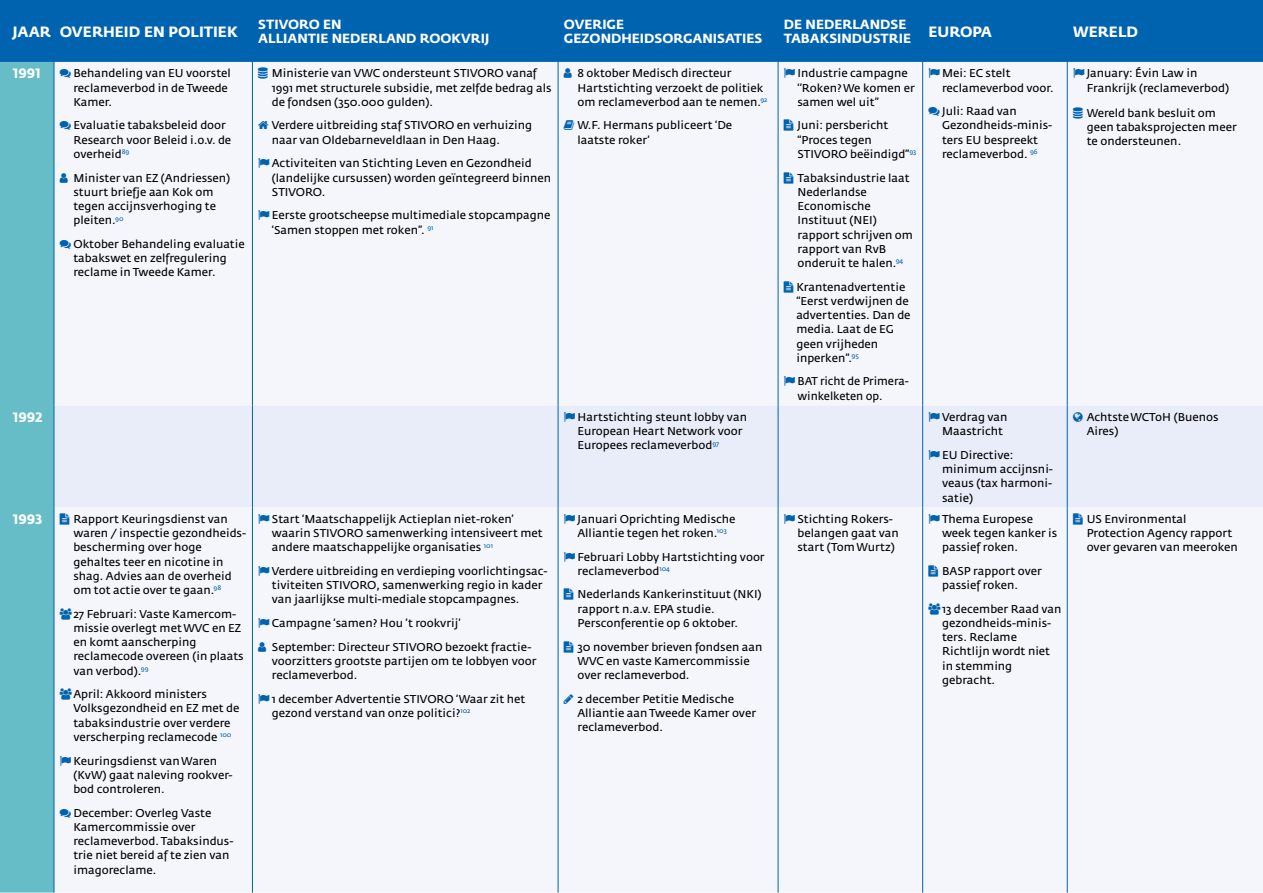
<style>
.page{position:relative;width:1263px;height:893px;background:#fff}
.page>*{position:absolute;margin:0;border:0;box-sizing:border-box;transform-origin:0 0}
.t1{font:700 14.85px "KWF Fedra Sans";color:#fff}
.t2{font:13.5px "KWF Fedra Sans Bold SC";color:#fff}
.t3{font:700 13.2px/14.9px "KWF Fedra Sans";color:#fff}
.t4{font:11.25px/14.2px "KWF Fedra Sans";color:#000}
.s1{font-family:"KWF Fedra Sans Bold SC";font-weight:400}
</style>
<div class="page">
<div style="left:0;top:0;width:1263px;height:62px;background:#0063af"></div>
<div style="left:75px;top:62px;width:1188px;height:831px;background:#f4f6fc"></div>
<div style="left:75px;top:405px;width:1188px;height:102px;background:#e9edf9"></div>
<hr style="left:54px;top:0;width:1px;height:62px;background:#0063af">
<hr style="left:252px;top:0;width:1px;height:62px;background:#0063af">
<hr style="left:558px;top:0;width:1px;height:62px;background:#0063af">
<hr style="left:778px;top:0;width:1px;height:62px;background:#0063af">
<hr style="left:922px;top:0;width:1px;height:62px;background:#0063af">
<hr style="left:1067px;top:0;width:1px;height:62px;background:#0063af">
<hr style="left:252px;top:62px;width:1px;height:343px;background:#0063af">
<hr style="left:252px;top:405px;width:1px;height:102px;background:#0063af">
<hr style="left:558px;top:62px;width:1px;height:343px;background:#0063af">
<hr style="left:778px;top:62px;width:1px;height:343px;background:#0063af">
<hr style="left:922px;top:62px;width:1px;height:343px;background:#0063af">
<hr style="left:558px;top:405px;width:1px;height:102px;background:#0063af">
<hr style="left:778px;top:405px;width:1px;height:102px;background:#0063af">
<hr style="left:922px;top:405px;width:1px;height:102px;background:#0063af">
<hr style="left:1067px;top:62px;width:1px;height:343px;background:#0063af">
<hr style="left:1067px;top:405px;width:1px;height:102px;background:#0063af">
<hr style="left:252px;top:507px;width:1px;height:386px;background:#0063af">
<hr style="left:558px;top:507px;width:1px;height:386px;background:#0063af">
<hr style="left:778px;top:507px;width:1px;height:386px;background:#0063af">
<hr style="left:922px;top:507px;width:1px;height:386px;background:#0063af">
<hr style="left:1067px;top:507px;width:1px;height:386px;background:#0063af">
<svg style="left:258px;top:68px;width:10px;height:11px"></svg>
<svg style="left:258px;top:121px;width:13px;height:9px"></svg>
<svg style="left:259px;top:158px;width:13px;height:10px"></svg>
<svg style="left:259px;top:210px;width:13px;height:10px"></svg>
<svg style="left:564px;top:68px;width:11px;height:10px"></svg>
<svg style="left:564px;top:120px;width:13px;height:10px"></svg>
<svg style="left:784px;top:68px;width:14px;height:10px"></svg>
<svg style="left:784px;top:120px;width:12px;height:11px"></svg>
<svg style="left:784px;top:172px;width:12px;height:11px"></svg>
<svg style="left:784px;top:281px;width:9px;height:11px"></svg>
<svg style="left:784px;top:376px;width:11px;height:10px"></svg>
<svg style="left:929px;top:68px;width:13px;height:10px"></svg>
<svg style="left:928px;top:107px;width:14px;height:9px"></svg>
<svg style="left:1073px;top:68px;width:14px;height:10px"></svg>
<svg style="left:1073px;top:107px;width:10px;height:11px"></svg>
<svg style="left:564px;top:412px;width:14px;height:10px"></svg>
<svg style="left:929px;top:412px;width:13px;height:10px"></svg>
<svg style="left:929px;top:450px;width:13px;height:10px"></svg>
<svg style="left:1073px;top:412px;width:12px;height:10px"></svg>
<svg style="left:0;top:62px;width:75px;height:831px"></svg>
<svg style="left:259px;top:514px;width:13px;height:10px"></svg>
<svg style="left:259px;top:566px;width:13px;height:10px"></svg>
<svg style="left:259px;top:618px;width:13px;height:10px"></svg>
<svg style="left:258px;top:641px;width:11px;height:10px"></svg>
<svg style="left:259px;top:694px;width:13px;height:9px"></svg>
<svg style="left:564px;top:514px;width:14px;height:10px"></svg>
<svg style="left:564px;top:552px;width:14px;height:10px"></svg>
<svg style="left:564px;top:589px;width:12px;height:11px"></svg>
<svg style="left:564px;top:641px;width:12px;height:11px"></svg>
<svg style="left:564px;top:694px;width:12px;height:9px"></svg>
<svg style="left:784px;top:514px;width:14px;height:10px"></svg>
<svg style="left:929px;top:514px;width:13px;height:10px"></svg>
<svg style="left:928px;top:565px;width:13px;height:11px"></svg>
<svg style="left:928px;top:603px;width:15px;height:11px"></svg>
<svg style="left:1073px;top:513px;width:12px;height:11px"></svg>
<h1 class="t1" style="left:13px;top:23px;width:227px"><span class="s1">JAAR</span> OVERHEID EN POLITIEK</h1>
<p class="t3" style="left:258px;top:17px;width:233px">STIVORO EN<br>ALLIANTIE NEDERLAND ROOKVRIJ</p>
<p class="t3" style="left:564px;top:17px;width:200px">OVERIGE<br>GEZONDHEIDSORGANISATIES</p>
<p class="t3" style="left:784px;top:17px;width:129px">DE NEDERLANDSE<br>TABAKSINDUSTRIE</p>
<h1 class="t1" style="left:928px;top:23px;width:65px">EUROPA</h1>
<h1 class="t1" style="left:1073px;top:23px;width:67px">WERELD</h1>
<p class="t2" style="left:13px;top:65px;width:30px">1991</p>
<p class="t4" style="left:73px;top:67px;width:159px">Behandeling van EU voorstel reclameverbod in de Tweede<br>Kamer.</p>
<p class="t4" style="left:73px;top:119px;width:159px">Evaluatie tabaksbeleid door<br>Research voor Beleid i.o.v. de overheid<sup>89</sup></p>
<p class="t4" style="left:73px;top:171px;width:158px">Minister van EZ (Andriessen) stuurt briefje aan Kok om tegen accijnsverhoging te pleiten.<sup>90</sup></p>
<p class="t4" style="left:73px;top:237px;width:173px">Oktober Behandeling evaluatie tabakswet en zelfregulering reclame in Tweede Kamer.</p>
<p class="t4" style="left:1087px;top:67px;width:144px">January: Évin Law in<br>Frankrijk (reclameverbod)</p>
<p class="t4" style="left:1087px;top:106px;width:152px">Wereld bank besluit om geen tabaksprojecten meer te ondersteunen.</p>
<p class="t4" style="left:272px;top:67px;width:281px">Ministerie van VWC ondersteunt STIVORO vanaf<br>1991 met structurele subsidie, met zelfde bedrag als de fondsen (350.000 gulden).</p>
<p class="t4" style="left:272px;top:119px;width:262px">Verdere uitbreiding staf STIVORO en verhuizing naar van Oldebarneveldlaan in Den Haag.</p>
<p class="t4" style="left:272px;top:157px;width:281px">Activiteiten van Stichting Leven en Gezondheid (landelijke cursussen) worden geïntegreerd binnen<br>STIVORO.</p>
<p class="t4" style="left:272px;top:209px;width:280px">Eerste grootscheepse multimediale stopcampagne ‘Samen stoppen met roken”. <sup>91</sup></p>
<p class="t4" style="left:942px;top:67px;width:113px">Mei: EC stelt reclameverbod voor.</p>
<p class="t4" style="left:942px;top:104px;width:112px">Juli: Raad van<br>Gezondheids-minis&shy;ters EU bespreekt reclameverbod. <sup>96</sup></p>
<p class="t4" style="left:577px;top:67px;width:192px">8 oktober Medisch directeur<br>Hartstichting verzoekt de politiek om reclameverbod aan te nemen.<sup>92</sup></p>
<p class="t4" style="left:577px;top:119px;width:156px">W.F. Hermans publiceert ‘De laatste roker’</p>
<p class="t4" style="left:797px;top:67px;width:119px">Industrie campagne ‘’Roken? We komen er samen wel uit”</p>
<p class="t4" style="left:797px;top:119px;width:120px">Juni: persbericht “Proces tegen<br>STIVORO beëindigd”<sup>93</sup></p>
<p class="t4" style="left:797px;top:171px;width:117px">Tabaksindustrie laat<br>Nederlandse<br>Economische<br>Instituut (NEI) rapport schrijven om rapport van RvB onderuit te halen.<sup>94</sup></p>
<p class="t4" style="left:796px;top:280px;width:116px">Krantenadvertentie “Eerst verdwijnen de advertenties. Dan de media. Laat de EG geen vrijheden inperken”.<sup>95</sup></p>
<p class="t4" style="left:797px;top:375px;width:111px">BAT richt de Primera-- winkelketen op.</p>
<p class="t2" style="left:13px;top:409px;width:32px">1992</p>
<p class="t4" style="left:577px;top:410px;width:171px">Hartstichting steunt lobby van<br>European Heart Network voor<br>Europees reclameverbod<sup>97</sup></p>
<p class="t4" style="left:942px;top:410px;width:67px">Verdrag van<br>Maastricht</p>
<p class="t4" style="left:942px;top:448px;width:112px">EU Directive: minimum accijnsni&shy;veaus (tax harmoni&shy;satie)</p>
<p class="t2" style="left:13px;top:511px;width:31px">1993</p>
<p class="t4" style="left:73px;top:512px;width:174px">Rapport Keuringsdienst van waren / inspectie gezondheids&shy;bescherming over hoge gehaltes teer en nicotine in shag. Advies aan de overheid om tot actie over te gaan.<sup>98</sup></p>
<p class="t4" style="left:73px;top:607px;width:172px">27 Februari: Vaste Kamercom&shy;missie overlegt met WVC en EZ en komt aanscherping reclamecode overeen (in plaats van verbod).<sup>99</sup></p>
<p class="t4" style="left:73px;top:687px;width:167px">April: Akkoord ministers<br>Volksgezondheid en EZ met de tabaksindustrie over verdere verscherping reclamecode <sup>100</sup></p>
<p class="t4" style="left:73px;top:754px;width:161px">Keuringsdienst van Waren (KvW) gaat naleving rookver&shy;bod controleren.</p>
<p class="t4" style="left:73px;top:806px;width:162px">December: Overleg Vaste<br>Kamercommissie over reclameverbod. Tabaksindus&shy;trie niet bereid af te zien van imagoreclame.</p>
<p class="t4" style="left:272px;top:512px;width:272px">Start ‘Maatschappelijk Actieplan niet-roken’ waarin STIVORO samenwerking intensiveert met andere maatschappelijke organisaties <sup>101</sup></p>
<p class="t4" style="left:272px;top:564px;width:277px">Verdere uitbreiding en verdieping voorlichtingsac&shy;tiviteiten STIVORO, samenwerking regio in kader van jaarlijkse multi-mediale stopcampagnes.</p>
<p class="t4" style="left:272px;top:611px;width:261px;line-height:23.5px">Campagne ‘samen? Hou ’t rookvrij’<br>September: Directeur STIVORO bezoekt fractie-</p>
<p class="t4" style="left:272px;top:654px;width:266px">voorzitters grootste partijen om te lobbyen voor reclameverbod.</p>
<p class="t4" style="left:272px;top:692px;width:255px">1 december Advertentie STIVORO ‘Waar zit het gezond verstand van onze politici?<sup>102</sup></p>
<p class="t4" style="left:577px;top:512px;width:160px">Januari Oprichting Medische<br>Alliantie tegen het roken.<sup>103</sup></p>
<p class="t4" style="left:577px;top:550px;width:189px">Februari Lobby Hartstichting voor reclameverbod<sup>104</sup></p>
<p class="t4" style="left:577px;top:588px;width:186px">Nederlands Kankerinstituut (NKI) rapport n.a.v. EPA studie.<br>Persconferentie op 6 oktober.</p>
<p class="t4" style="left:577px;top:640px;width:186px">30 november brieven fondsen aan<br>WVC en vaste Kamercommissie over reclameverbod.</p>
<p class="t4" style="left:577px;top:692px;width:180px">2 december Petitie Medische<br>Alliantie aan Tweede Kamer over reclameverbod.</p>
<p class="t4" style="left:797px;top:512px;width:103px">Stichting Rokers&shy;belangen gaat van start (Tom Wurtz)</p>
<p class="t4" style="left:942px;top:512px;width:117px">Thema Europese week tegen kanker is passief roken.</p>
<p class="t4" style="left:942px;top:564px;width:101px">BASP rapport over passief roken.</p>
<p class="t4" style="left:942px;top:602px;width:121px">13 december Raad van gezondheids-minis&shy;ters. Reclame<br>Richtlijn wordt niet in stemming gebracht.</p>
<p class="t4" style="left:1087px;top:410px;width:133px">Achtste WCToH (Buenos<br>Aires)</p>
<p class="t4" style="left:1087px;top:512px;width:153px">US Environmental<br>Protection Agency rapport over gevaren van meeroken</p>
</div>
